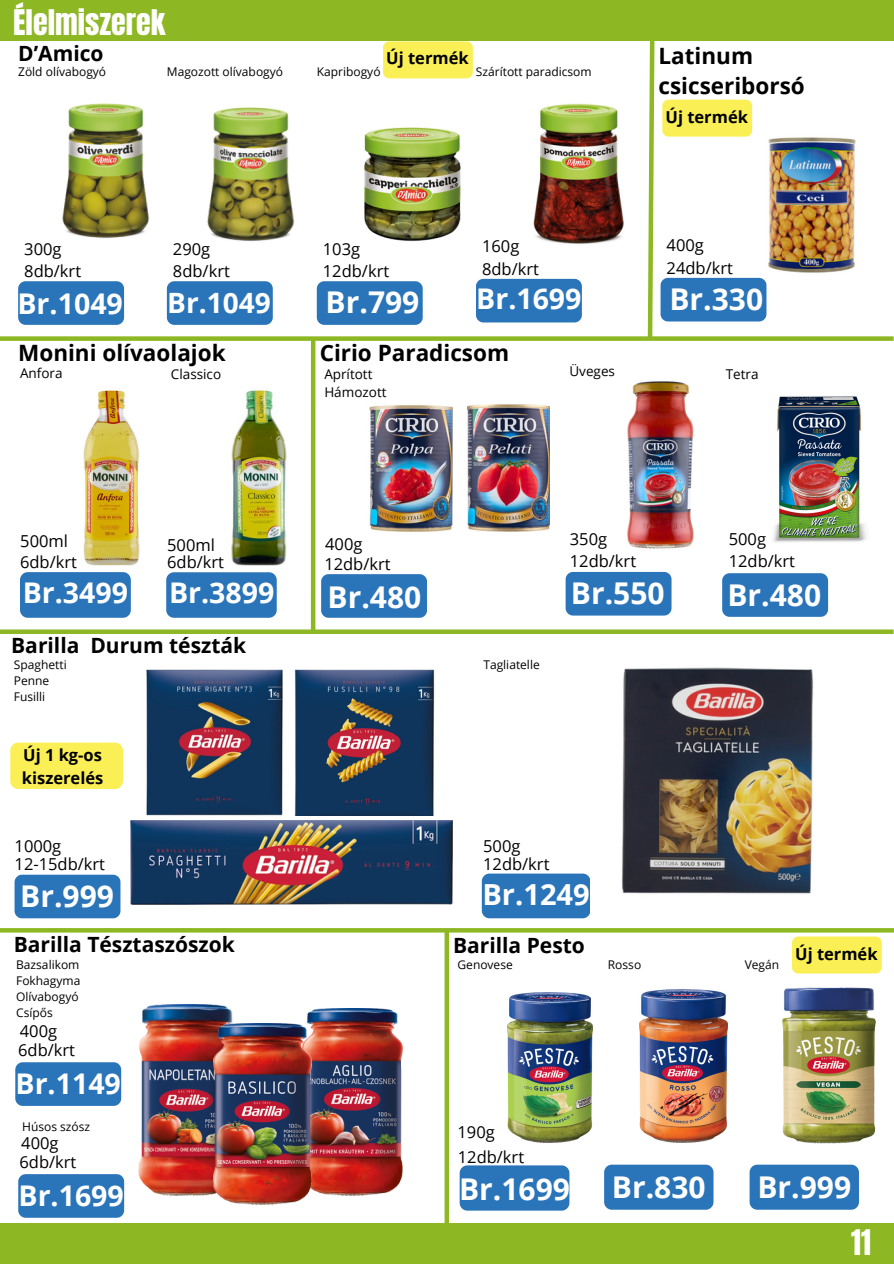
<style>
.page{position:relative;width:894px;height:1264px;background:#fff}
.page>*{position:absolute;margin:0;border:0;box-sizing:border-box;transform-origin:0 0}
.t1{font:700 30px "Open Sans";color:#fff}
.t2{font:30px "Anton";color:#fff}
.t3{font:700 29.1px "Open Sans";color:#fff}
.t4{font:700 28.5px "Open Sans";color:#fff}
.t5{font:700 28.05px "Open Sans";color:#fff}
.t6{font:700 22.5px/30.3px "Open Sans";color:#000}
.t7{font:700 21px "Open Sans";color:#000}
.t8{font:16.5px/22.5px "Open Sans";color:#000}
.t9{font:700 16.5px/22.5px "Open Sans";color:#000}
.t10{font:13.5px/18px "Open Sans";color:#000}
.t11{font:12px "Open Sans";color:#000}
</style>
<div class="page">
<div style="left:0;top:0;width:893px;height:41px;background:#8db723"></div>
<div style="left:0;top:1222px;width:893px;height:41px;background:#8db723"></div>
<div style="left:0;top:336px;width:893px;height:5px;background:#8db723"></div>
<svg style="left:0;top:928px;width:893px;height:4px;background:#8fb826"></svg>
<div style="left:0;top:629px;width:893px;height:5px;background:#8db723"></div>
<div style="left:444px;top:930px;width:5px;height:333px;background:#8db723"></div>
<div style="left:18px;top:281px;width:106px;height:44px;background:#2a74ba"></div>
<img style="left:62px;top:103px;width:88px;height:135px">
<img style="left:207px;top:107px;width:88px;height:134px">
<div style="left:167px;top:281px;width:105px;height:44px;background:#2a74ba"></div>
<img style="left:364px;top:127px;width:97px;height:114px">
<div style="left:317px;top:281px;width:105px;height:44px;background:#2a74ba"></div>
<img style="left:533px;top:103px;width:91px;height:141px">
<div style="left:476px;top:279px;width:105px;height:43px;background:#2a74ba"></div>
<img style="left:231px;top:388px;width:56px;height:178px">
<img style="left:83px;top:390px;width:57px;height:176px">
<div style="left:20px;top:572px;width:110px;height:45px;background:#2a74ba"></div>
<div style="left:166px;top:572px;width:110px;height:45px;background:#2a74ba"></div>
<hr style="left:311px;top:338px;width:4px;height:293px;background:#8db723">
<div style="left:321px;top:574px;width:106px;height:43px;background:#2a74ba"></div>
<img style="left:773px;top:396px;width:94px;height:146px">
<div style="left:565px;top:572px;width:106px;height:43px;background:#2a74ba"></div>
<div style="left:722px;top:573px;width:105px;height:44px;background:#2a74ba"></div>
<img style="left:467px;top:405px;width:82px;height:127px">
<img style="left:369px;top:405px;width:83px;height:127px">
<img style="left:146px;top:669px;width:137px;height:147px">
<img style="left:131px;top:820px;width:321px;height:85px">
<img style="left:622px;top:667px;width:191px;height:227px">
<div style="left:15px;top:874px;width:105px;height:44px;background:#2a74ba"></div>
<img style="left:294px;top:669px;width:141px;height:146px">
<div style="left:481px;top:873px;width:108px;height:45px;background:#2a74ba"></div>
<div style="left:15px;top:1062px;width:106px;height:43px;background:#2a74ba"></div>
<img style="left:306px;top:1008px;width:96px;height:187px">
<img style="left:138px;top:1004px;width:95px;height:191px">
<img style="left:213px;top:1023px;width:98px;height:181px">
<div style="left:459px;top:1165px;width:110px;height:45px;background:#2a74ba"></div>
<img style="left:507px;top:992px;width:85px;height:150px">
<img style="left:639px;top:989px;width:88px;height:153px">
<div style="left:604px;top:1164px;width:109px;height:45px;background:#2a74ba"></div>
<img style="left:782px;top:973px;width:96px;height:200px">
<div style="left:749px;top:1164px;width:109px;height:45px;background:#2a74ba"></div>
<img style="left:627px;top:381px;width:67px;height:168px">
<img style="left:768px;top:137px;width:88px;height:136px">
<div style="left:792px;top:936px;width:89px;height:37px;background:#faef54"></div>
<div style="left:383px;top:41px;width:89px;height:37px;background:#faef54"></div>
<svg style="left:645px;top:41px;width:121px;height:300px"></svg>
<div style="left:18px;top:1174px;width:106px;height:43px;background:#2a74ba"></div>
<div style="left:10px;top:742px;width:113px;height:46px;background:#faef54"></div>
<h3 class="t2" style="left:13px;top:1px;width:154px">Élelmiszerek</h3>
<p class="t7" style="left:18px;top:38px;width:87px">D’Amico</p>
<h1 class="t11" style="left:18px;top:64px;width:89px">Zöld olívabogyó</h1>
<h3 class="t11" style="left:167px;top:64px;width:118px">Magozott olívabogyó</h3>
<p class="t9" style="left:386px;top:47px;width:84px">Új termék</p>
<h6 class="t11" style="left:317px;top:64px;width:65px">Kapribogyó</h6>
<p class="t11" style="left:476px;top:64px;width:117px">Szárított paradicsom</p>
<p class="t6" style="left:658px;top:40px;width:148px">Latinum csicseriborsó</p>
<p class="t9" style="left:665px;top:105px;width:84px">Új termék</p>
<h1 class="t8" style="left:24px;top:237px;width:58px">300g<br>8db/krt</h1>
<h3 class="t4" style="left:17px;top:283px;width:107px">Br.1049</h3>
<h6 class="t8" style="left:173px;top:237px;width:58px">290g<br>8db/krt</h6>
<h6 class="t5" style="left:167px;top:283px;width:105px">Br.1049</h6>
<p class="t6" style="left:18px;top:337px;width:209px">Monini olívaolajok</p>
<p class="t10" style="left:20px;top:364px;width:44px">Anfora</p>
<p class="t10" style="left:171px;top:365px;width:52px">Classico</p>
<h6 class="t8" style="left:323px;top:237px;width:68px">103g<br>12db/krt</h6>
<h6 class="t1" style="left:325px;top:281px;width:95px">Br.799</h6>
<p class="t8" style="left:482px;top:235px;width:58px">160g<br>8db/krt</p>
<p class="t4" style="left:476px;top:279px;width:107px">Br.1699</p>
<h5 class="t6" style="left:319px;top:337px;width:191px">Cirio Paradicsom</h5>
<h4 class="t8" style="left:666px;top:234px;width:68px">400g<br>24db/krt</h4>
<p class="t1" style="left:669px;top:278px;width:95px">Br.330</p>
<h5 class="t10" style="left:324px;top:365px;width:64px">Aprított<br>Hámozott</h5>
<h5 class="t10" style="left:569px;top:362px;width:47px">Üveges</h5>
<h5 class="t10" style="left:725px;top:365px;width:34px">Tetra</h5>
<p class="t8" style="left:20px;top:529px;width:49px">500ml</p>
<p class="t8" style="left:20px;top:550px;width:58px">6db/krt</p>
<p class="t8" style="left:167px;top:533px;width:49px">500ml</p>
<p class="t8" style="left:167px;top:550px;width:58px">6db/krt</p>
<p class="t4" style="left:23px;top:572px;width:107px">Br.3499</p>
<p class="t4" style="left:169px;top:572px;width:107px">Br.3899</p>
<p class="t7" style="left:11px;top:631px;width:236px">Barilla Durum tészták</p>
<h1 class="t11" style="left:14px;top:656px;width:54px">Spaghetti</h1>
<p class="t11" style="left:14px;top:672px;width:37px">Penne</p>
<p class="t11" style="left:14px;top:688px;width:33px">Fusilli</p>
<p class="t9" style="left:22px;top:743px;width:83px">Új 1 kg-os kiszerelés</p>
<h1 class="t8" style="left:15px;top:833px;width:48px">1000g</h1>
<p class="t8" style="left:15px;top:851px;width:92px">12-15db/krt</p>
<h1 class="t1" style="left:20px;top:875px;width:95px">Br.999</h1>
<p class="t7" style="left:14px;top:929px;width:223px">Barilla Tésztaszószok</p>
<p class="t11" style="left:16px;top:956px;width:65px">Bazsalikom</p>
<p class="t11" style="left:16px;top:972px;width:66px">Fokhagyma</p>
<p class="t11" style="left:16px;top:988px;width:64px">Olívabogyó</p>
<p class="t11" style="left:16px;top:1004px;width:38px">Csípős</p>
<p class="t8" style="left:20px;top:1019px;width:39px">400g</p>
<p class="t8" style="left:18px;top:1038px;width:58px">6db/krt</p>
<h4 class="t4" style="left:16px;top:1063px;width:107px">Br.1149</h4>
<p class="t11" style="left:22px;top:1117px;width:69px">Húsos szósz</p>
<p class="t8" style="left:21px;top:1131px;width:39px">400g</p>
<p class="t8" style="left:20px;top:1150px;width:58px">6db/krt</p>
<p class="t4" style="left:18px;top:1175px;width:107px">Br.1699</p>
<h5 class="t8" style="left:325px;top:532px;width:39px">400g</h5>
<p class="t8" style="left:324px;top:552px;width:68px">12db/krt</p>
<h3 class="t8" style="left:569px;top:527px;width:68px">350g<br>12db/krt</h3>
<h5 class="t1" style="left:327px;top:576px;width:95px">Br.480</h5>
<h5 class="t1" style="left:570px;top:572px;width:95px">Br.550</h5>
<h1 class="t11" style="left:483px;top:656px;width:58px">Tagliatelle</h1>
<h5 class="t8" style="left:728px;top:527px;width:68px">500g<br>12db/krt</h5>
<p class="t1" style="left:727px;top:573px;width:95px">Br.480</p>
<h1 class="t8" style="left:483px;top:833px;width:39px">500g</h1>
<h3 class="t8" style="left:483px;top:851px;width:68px">12db/krt</h3>
<p class="t3" style="left:482px;top:874px;width:109px">Br.1249</p>
<p class="t7" style="left:453px;top:930px;width:133px">Barilla Pesto</p>
<h5 class="t11" style="left:457px;top:956px;width:57px">Genovese</h5>
<p class="t11" style="left:607px;top:956px;width:35px">Rosso</p>
<h1 class="t11" style="left:744px;top:956px;width:36px">Vegán</h1>
<p class="t9" style="left:795px;top:941px;width:84px">Új termék</p>
<h5 class="t8" style="left:457px;top:1120px;width:39px">190g</h5>
<h5 class="t8" style="left:457px;top:1144px;width:68px">12db/krt</h5>
<p class="t1" style="left:459px;top:1167px;width:112px">Br.1699</p>
<h5 class="t1" style="left:611px;top:1165px;width:95px">Br.830</h5>
<h1 class="t1" style="left:757px;top:1165px;width:95px">Br.999</h1>
<p class="t2" style="left:850px;top:1220px;width:21px">11</p>
</div>
